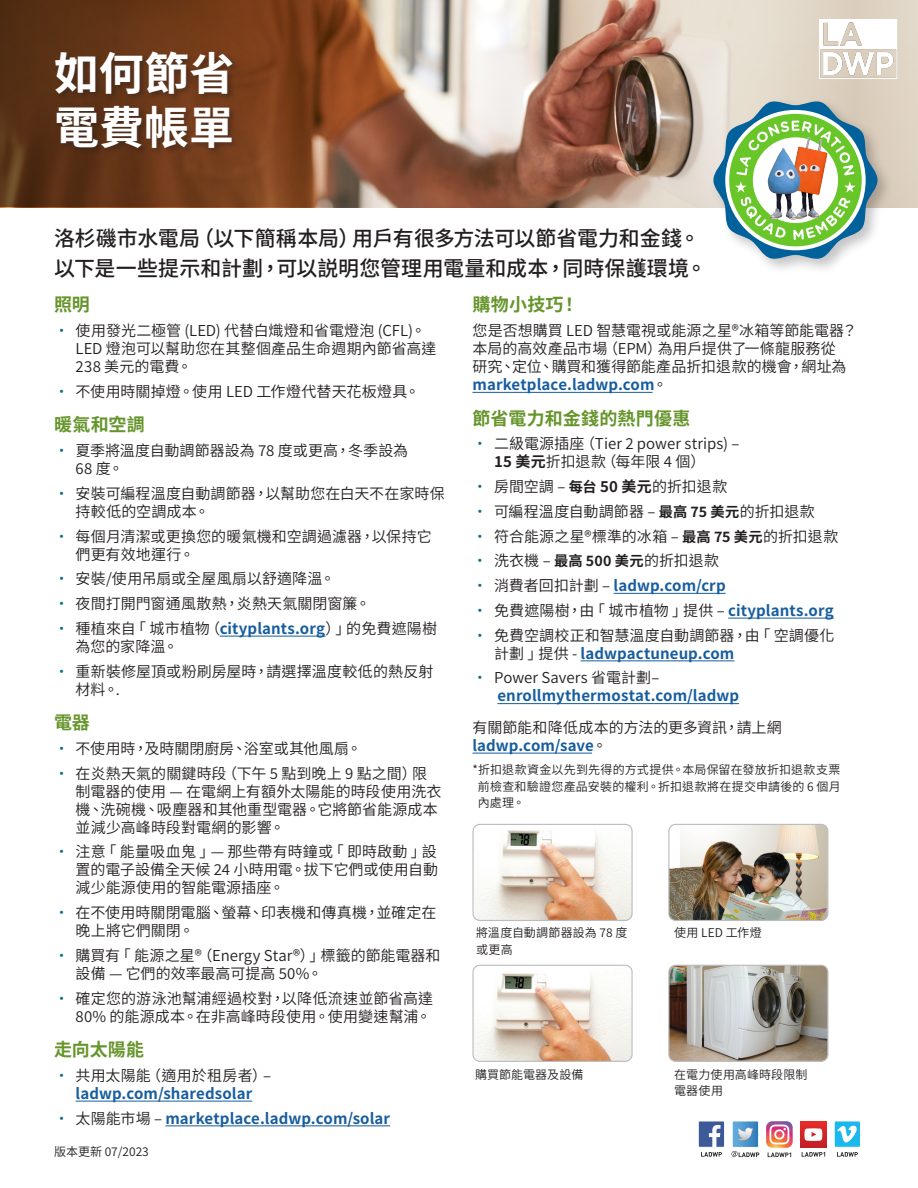
<style>
.page{position:relative;width:918px;height:1188px;background:#fff}
.page>*{position:absolute;margin:0;border:0;box-sizing:border-box;transform-origin:0 0}
.t1{font:700 45px/54px "Source Han Sans TW";color:#fff}
.t2{font:500 21px/30px "Source Han Sans TW";color:#231f20}
.Power_H3{font:700 18px "Source Han Sans TW";letter-spacing:.01em;color:#66952c}
.Power_Body{font:15px/18px "Source Han Sans TW";letter-spacing:.005em;color:#231f20}
.t3{font:700 15px/18px "Source Han Sans TW";letter-spacing:.005em;color:#175d9e;text-align:center}
.Power_Body_-_Bullets{font:15px/18px "Source Han Sans TW";letter-spacing:-.005em;color:#231f20}
.Power_Body-2{font:12px/16.5px "Source Han Sans TW";letter-spacing:.015em;color:#231f20}
.s1{color:#0e7082}
.s2{font-weight:700;color:#175d9e}
.s3{font-weight:400;color:#0e7082}
.s4{font-weight:400;color:#231f20}
.s5{font-weight:700}
.s6{font-weight:700;font-size:14.25px}
</style>
<div class="page">
<hr style="left:220px;top:636px;width:106px;height:1px;background:#175d9e">
<hr style="left:76px;top:1101px;width:176px;height:1px;background:#175d9e">
<hr style="left:165px;top:1125px;width:225px;height:1px;background:#175d9e">
<hr style="left:472px;top:392px;width:181px;height:1px;background:#175d9e">
<hr style="left:614px;top:593px;width:112px;height:1px;background:#175d9e">
<hr style="left:728px;top:618px;width:106px;height:1px;background:#175d9e">
<hr style="left:581px;top:660px;width:153px;height:1px;background:#175d9e">
<hr style="left:497px;top:703px;width:242px;height:1px;background:#175d9e">
<hr style="left:472px;top:753px;width:120px;height:1px;background:#175d9e">
<svg style="left:698px;top:1121px;width:27px;height:36px"></svg>
<svg style="left:834px;top:1121px;width:26px;height:36px"></svg>
<svg style="left:766px;top:1121px;width:27px;height:27px"></svg>
<svg style="left:769px;top:1125px;width:20px;height:19px"></svg>
<svg style="left:768px;top:1153px;width:23px;height:4px"></svg>
<svg style="left:802px;top:1152px;width:23px;height:5px"></svg>
<svg style="left:800px;top:1121px;width:27px;height:27px"></svg>
<svg style="left:805px;top:1128px;width:17px;height:13px"></svg>
<svg style="left:731px;top:1121px;width:28px;height:36px"></svg>
<img style="left:396px;top:0;width:522px;height:207px">
<svg style="left:0;top:0;width:396px;height:207px;background:#764222"></svg>
<div style="left:54px;top:50px;width:186px;height:106px;background:#231f20;opacity:.44"></div>
<div style="left:710px;top:98px;width:183px;height:176px;background:#231f20;opacity:.26"></div>
<svg style="left:713px;top:102px;width:164px;height:157px"></svg>
<img style="left:820px;top:19px;width:78px;height:60px">
<img style="left:475px;top:826px;width:156px;height:93px">
<div style="left:472px;top:824px;width:161px;height:97px;border:1px solid #babbbe;border-radius:7px"></div>
<img style="left:670px;top:824px;width:158px;height:96px">
<div style="left:668px;top:824px;width:160px;height:97px;border:1px solid #babbbe;border-radius:7px"></div>
<img style="left:474px;top:967px;width:157px;height:93px">
<div style="left:472px;top:965px;width:161px;height:97px;border:1px solid #babbbe;border-radius:7px"></div>
<img style="left:669px;top:965px;width:159px;height:96px">
<div style="left:668px;top:965px;width:160px;height:97px;border:1px solid #babbbe;border-radius:7px"></div>
<h1 class="t1" style="left:54px;top:47px;width:182px">如何節省電費帳單</h1>
<h2 class="t2" style="left:54px;top:224px;width:654px">洛杉磯市水電局（以下簡稱本局）用戶有很多方法可以節省電力和金錢。以下是一些提示和計劃，可以説明您管理用電量和成本，同時保護環境。</h2>
<p class="Power_H3" style="left:54px;top:295px;width:37px">照明</p>
<p class="Power_Body" style="left:76px;top:322px;width:362px;text-indent:-22px"><span class="s1">•</span> 使用發光二極管 (LED) 代替白熾燈和省電燈泡 (CFL)。<br>LED 燈泡可以幫助您在其整個產品生命週期內節省高達<br>238 美元的電費。</p>
<p class="Power_Body" style="left:54px;top:383px;width:367px"><span class="s1">•</span> 不使用時關掉燈。使用 LED 工作燈代替天花板燈具。</p>
<p class="Power_H3" style="left:54px;top:415px;width:92px">暖氣和空調</p>
<p class="Power_Body" style="left:76px;top:442px;width:334px;text-indent:-22px"><span class="s1">•</span> 夏季將溫度自動調節器設為 78 度或更高，冬季設為<br>68 度。</p>
<p class="Power_Body" style="left:76px;top:485px;width:371px;text-indent:-22px"><span class="s1">•</span> 安裝可編程溫度自動調節器，以幫助您在白天不在家時保持較低的空調成本。</p>
<p class="Power_Body" style="left:76px;top:527px;width:358px;text-indent:-22px"><span class="s1">•</span> 每個月清潔或更換您的暖氣機和空調過濾器，以保持它們更有效地運行。</p>
<p class="Power_Body" style="left:54px;top:570px;width:283px"><span class="s1">•</span> 安裝/使用吊扇或全屋風扇以舒適降溫。</p>
<p class="Power_Body" style="left:54px;top:595px;width:318px"><span class="s1">•</span> 夜間打開門窗通風散熱，炎熱天氣關閉窗簾。</p>
<p class="Power_Body" style="left:76px;top:620px;width:363px;text-indent:-22px"><span class="s1">•</span> 種植來自「城市植物（<span class="s2">cityplants.org</span>）」的免費遮陽樹為您的家降溫。</p>
<p class="Power_Body" style="left:76px;top:662px;width:359px;text-indent:-22px"><span class="s1">•</span> 重新裝修屋頂或粉刷房屋時，請選擇溫度較低的熱反射材料。.</p>
<p class="Power_H3" style="left:54px;top:712px;width:37px">電器</p>
<p class="Power_Body" style="left:54px;top:740px;width:309px"><span class="s1">•</span> 不使用時，及時關閉廚房、浴室或其他風扇。</p>
<p class="Power_Body" style="left:76px;top:764px;width:367px;text-indent:-22px"><span class="s1">•</span> 在炎熱天氣的關鍵時段（下午 5 點到晚上 9 點之間）限制電器的使用 — 在電網上有額外太陽能的時段使用洗衣機、洗碗機、吸塵器和其他重型電器。它將節省能源成本並減少高峰時段對電網的影響。</p>
<p class="Power_Body" style="left:76px;top:843px;width:364px;text-align:justify;text-indent:-22px"><span class="s1">•</span> 注意「能量吸血鬼」— 那些帶有時鐘或「即時啟動」設置的電子設備全天候 24 小時用電。拔下它們或使用自動減少能源使用的智能電源插座。</p>
<p class="Power_Body" style="left:76px;top:904px;width:362px;text-indent:-22px"><span class="s1">•</span> 在不使用時關閉電腦、螢幕、印表機和傳真機，並確定在晚上將它們關閉。</p>
<p class="Power_Body" style="left:76px;top:947px;width:366px;text-indent:-22px"><span class="s1">•</span> 購買有「能源之星®（Energy Star®）」標籤的節能電器和設備 — 它們的效率最高可提高 50%。</p>
<p class="Power_Body" style="left:54px;top:989px;width:381px;text-align:right"><span class="s1">•</span> 確定您的游泳池幫浦經過校對，以降低流速並節省高達<br>80% 的能源成本。在非高峰時段使用。使用變速幫浦。</p>
<p class="Power_H3" style="left:54px;top:1039px;width:92px">走向太陽能</p>
<p class="t3" style="left:54px;top:1067px;width:219px"><span class="s3">•</span> <span class="s4">共用太陽能（適用於租房者）– </span>ladwp.com/sharedsolar</p>
<p class="t3" style="left:54px;top:1109px;width:338px"><span class="s3">•</span> <span class="s4">太陽能市場 –</span> marketplace.ladwp.com/solar</p>
<p class="Power_Body-2" style="left:54px;top:1144px;width:96px">版本更新 07/2023</p>
<p class="Power_H3" style="left:472px;top:295px;width:107px">購物小技巧！</p>
<p class="Power_Body" style="left:472px;top:322px;width:386px">您是否想購買 LED 智慧電視或能源之星®冰箱等節能電器？本局的高效產品市場（EPM）為用戶提供了一條龍服務從<br>研究、定位、購買和獲得節能產品折扣退款的機會，網址為<span class="s2">marketplace.ladwp.com</span>。</p>
<p class="Power_H3" style="left:472px;top:408px;width:219px">節省電力和金錢的熱門優惠</p>
<p class="Power_Body" style="left:494px;top:435px;width:247px;text-indent:-22px"><span class="s1">•</span> 二級電源插座（Tier 2 power strips) –<br><span class="s5">15 美元</span>折扣退款（每年限 4 個）</p>
<p class="Power_Body" style="left:472px;top:478px;width:256px"><span class="s1">•</span> 房間空調 – <span class="s6">每台</span> <span class="s5">50 美元</span>的折扣退款</p>
<p class="Power_Body" style="left:472px;top:503px;width:344px"><span class="s1">•</span> 可編程溫度自動調節器 – <span class="s6">最高 75 美元</span>的折扣退款</p>
<p class="Power_Body" style="left:472px;top:527px;width:367px"><span class="s1">•</span> 符合能源之星®標準的冰箱 – <span class="s6">最高 75 美元</span>的折扣退款</p>
<p class="Power_Body" style="left:472px;top:552px;width:248px"><span class="s1">•</span> 洗衣機 – <span class="s6">最高 500 美元</span>的折扣退款</p>
<p class="t3" style="left:472px;top:577px;width:255px"><span class="s3">•</span> <span class="s4">消費者回扣計劃 –</span> ladwp.com/crp</p>
<p class="Power_Body" style="left:472px;top:602px;width:363px"><span class="s1">•</span> 免費遮陽樹，由「城市植物」提供 – <span class="s2">cityplants.org</span></p>
<p class="Power_Body" style="left:494px;top:626px;width:342px;text-indent:-22px"><span class="s1">•</span> 免費空調校正和智慧溫度自動調節器，由「空調優化計劃」提供 - <span class="s2">ladwpactuneup.com</span></p>
<p class="t3" style="left:497px;top:669px;width:243px;text-align:left;text-indent:-25px"><span class="s3">•</span> <span class="s4">Power Savers 省電計劃– </span>enrollmythermostat.com/ladwp</p>
<p class="Power_Body_-_Bullets" style="left:472px;top:719px;width:311px">有關節能和降低成本的方法的更多資訊，請上網<span class="s2">ladwp.com/save</span>。</p>
<p class="Power_Body-2" style="left:478px;top:762px;width:364px;text-align:justify;text-indent:-5px">*折扣退款資金以先到先得的方式提供。本局保留在發放折扣退款支票前檢查和驗證您產品安裝的權利。折扣退款將在提交申請後的 6 個月內處理。</p>
<p class="Power_Body-2" style="left:476px;top:925px;width:153px">將溫度自動調節器設為 78 度或更高</p>
<p class="Power_Body-2" style="left:475px;top:1066px;width:110px">購買節能電器及設備</p>
<p class="Power_Body-2" style="left:674px;top:925px;width:89px">使用 LED 工作燈</p>
<p class="Power_Body-2" style="left:674px;top:1066px;width:135px">在電力使用高峰時段限制電器使用</p>
</div>
